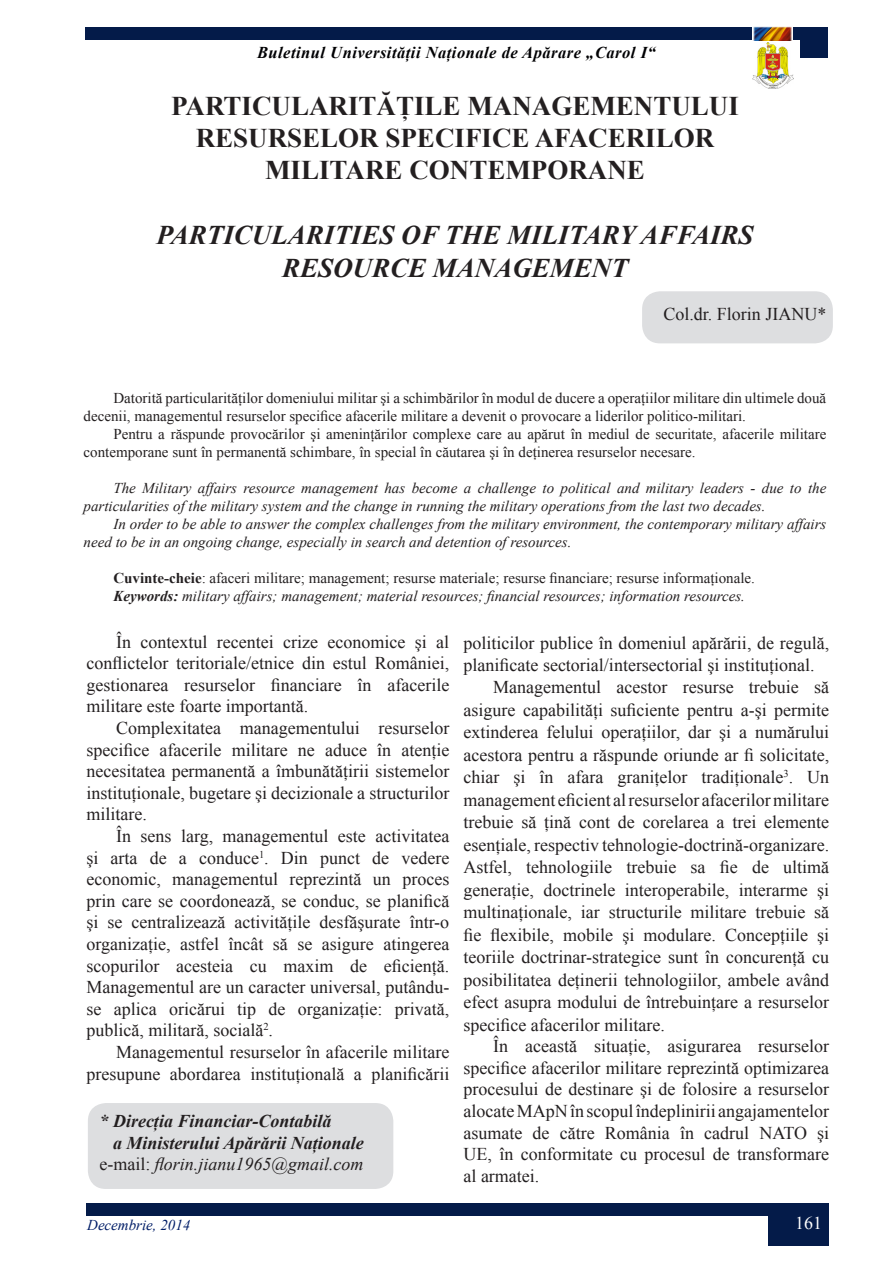
<style>
.page{position:relative;width:893px;height:1263px;background:#fff}
.page>*{position:absolute;margin:0;border:0;box-sizing:border-box;transform-origin:0 0}
.t1{font:700 27px/32.4px "Times New Roman";color:#231f20;text-align:center}
.t2{font:italic 700 27px/32.4px "Times New Roman";color:#231f20;text-align:center}
.t3{font:18px/21.6px "Times New Roman";color:#231f20;text-align:justify}
.t4{font:italic 700 18px "Times New Roman";color:#231f20}
.t5{font:italic 18px "Times New Roman";color:#231f20}
.t6{font:18px "Times New Roman";color:#fff}
.t7{font:italic 700 16.5px "Times New Roman";letter-spacing:.03em;color:#000103}
.t8{font:15px/18px "Times New Roman";color:#231f20}
.t9{font:italic 15px/18px "Times New Roman";color:#231f20}
.t10{font:italic 15px "Times New Roman";color:#001d67}
.s1{font-weight:700}
.s2{font-style:normal}
</style>
<div class="page">
<img style="left:753px;top:43px;width:40px;height:45px">
<div style="left:85px;top:27px;width:743px;height:13px;background:#041b49"></div>
<img style="left:752px;top:27px;width:40px;height:13px">
<div style="left:800px;top:36px;width:28px;height:22px;background:#041b49"></div>
<div style="left:87px;top:1203px;width:742px;height:13px;background:#041b49"></div>
<div style="left:768px;top:1216px;width:61px;height:29px;background:#041b49"></div>
<div style="left:642px;top:291px;width:191px;height:52px;background:#dddee0;border-radius:18px"></div>
<div style="left:88px;top:1103px;width:305px;height:86px;background:#dddee0;border-radius:18px"></div>
<p class="t7" style="left:257px;top:41px;width:400px">Buletinul Universităţii Naţionale de Apărare „Carol I“</p>
<p class="t1" style="left:171px;top:89px;width:569px">PARTICULARITĂŢILE MANAGEMENTULUI<br>RESURSELOR SPECIFICE AFACERILOR</p>
<p class="t1" style="left:265px;top:154px;width:381px">MILITARE CONTEMPORANE</p>
<p class="t2" style="left:156px;top:218px;width:599px">PARTICULARITIES OF THE MILITARY AFFAIRS<br>RESOURCE MANAGEMENT</p>
<p class="t3" style="left:663px;top:303px;width:165px">Col.dr. Florin JIANU*</p>
<p class="t8" style="left:84px;top:388px;width:744px;text-indent:30px">Datorită particularităţilor domeniului militar şi a schimbărilor în modul de ducere a operaţiilor militare din ultimele două decenii, managementul resurselor specifice afacerile militare a devenit o provocare a liderilor politico-militari.</p>
<p class="t8" style="left:84px;top:424px;width:744px;text-indent:30px">Pentru a răspunde provocărilor şi ameninţărilor complexe care au apărut în mediul de securitate, afacerile militare contemporane sunt în permanentă schimbare, în special în căutarea şi în deţinerea resurselor necesare.</p>
<p class="t9" style="left:84px;top:478px;width:744px;text-indent:30px">The Military affairs resource management has become a challenge to political and military leaders - due to the particularities of the military system and the change in running the military operations from the last two decades.</p>
<p class="t9" style="left:84px;top:514px;width:744px;text-indent:30px">In order to be able to answer the complex challenges from the military environment, the contemporary military affairs need to be in an ongoing change, especially in search and detention of resources.</p>
<p class="t8" style="left:113px;top:568px;width:643px"><span class="s1">Cuvinte-cheie</span>: afaceri militare; management; resurse materiale; resurse financiare; resurse informaţionale.</p>
<p class="t9" style="left:113px;top:586px;width:633px"><span class="s1">Keywords:</span> military affairs; management; material resources; financial resources; information resources.</p>
<p class="t3" style="left:86px;top:630px;width:364px;text-indent:30px">În contextul recentei crize economice şi al conflictelor teritoriale/etnice din estul României, gestionarea resurselor financiare în afacerile militare este foarte importantă.</p>
<p class="t3" style="left:86px;top:717px;width:364px;text-indent:30px">Complexitatea managementului resurselor specifice afacerile militare ne aduce în atenţie necesitatea permanentă a îmbunătăţirii sistemelor instituţionale, bugetare şi decizionale a structurilor militare.</p>
<p class="t3" style="left:86px;top:825px;width:364px;text-indent:30px">În sens larg, managementul este activitatea şi arta de a conduce<sup>1</sup>. Din punct de vedere economic, managementul reprezintă un proces prin care se coordonează, se conduc, se planifică şi se centralizează activităţile desfăşurate într-o organizaţie, astfel încât să se asigure atingerea scopurilor acesteia cu maxim de eficienţă.<br>Managementul are un caracter universal, putându&shy;se aplica oricărui tip de organizaţie: privată, publică, militară, socială<sup>2</sup>.</p>
<p class="t3" style="left:86px;top:1041px;width:364px;text-align:right">Managementul resurselor în afacerile militare presupune abordarea instituţională a planificării</p>
<p class="t4" style="left:99px;top:1108px;width:234px">* Direcţia Financiar-Contabilă</p>
<p class="t4" style="left:113px;top:1130px;width:252px">a Ministerului Apărării Naţionale</p>
<p class="t5" style="left:99px;top:1152px;width:266px"><span class="s2">e-mail:</span> florin.jianu1965@gmail.com</p>
<p class="t3" style="left:463px;top:632px;width:367px">politicilor publice în domeniul apărării, de regulă, planificate sectorial/intersectorial şi instituţional.</p>
<p class="t3" style="left:463px;top:675px;width:367px;line-height:22.5px;text-indent:30px">Managementul acestor resurse trebuie să asigure capabilităţi suficiente pentru a-şi permite extinderea felului operaţiilor, dar şi a numărului acestora pentru a răspunde oriunde ar fi solicitate, chiar şi în afara graniţelor tradiţionale<sup>3</sup>. Un management eficient al resurselor afacerilor militare trebuie să ţină cont de corelarea a trei elemente esenţiale, respectiv tehnologie-doctrină-organizare.<br>Astfel, tehnologiile trebuie sa fie de ultimă generaţie, doctrinele interoperabile, interarme şi multinaţionale, iar structurile militare trebuie să fie flexibile, mobile şi modulare. Concepţiile şi teoriile doctrinar-strategice sunt în concurenţă cu posibilitatea deţinerii tehnologiilor, ambele având efect asupra modului de întrebuinţare a resurselor specifice afacerilor militare.</p>
<p class="t3" style="left:463px;top:1035px;width:367px;text-indent:30px">În această situaţie, asigurarea resurselor specifice afacerilor militare reprezintă optimizarea procesului de destinare şi de folosire a resurselor alocate MApN în scopul îndeplinirii angajamentelor asumate de către România în cadrul NATO şi UE, în conformitate cu procesul de transformare al armatei.</p>
<p class="t10" style="left:87px;top:1215px;width:105px">Decembrie, 2014</p>
<p class="t6" style="left:795px;top:1210px;width:28px">161</p>
</div>
